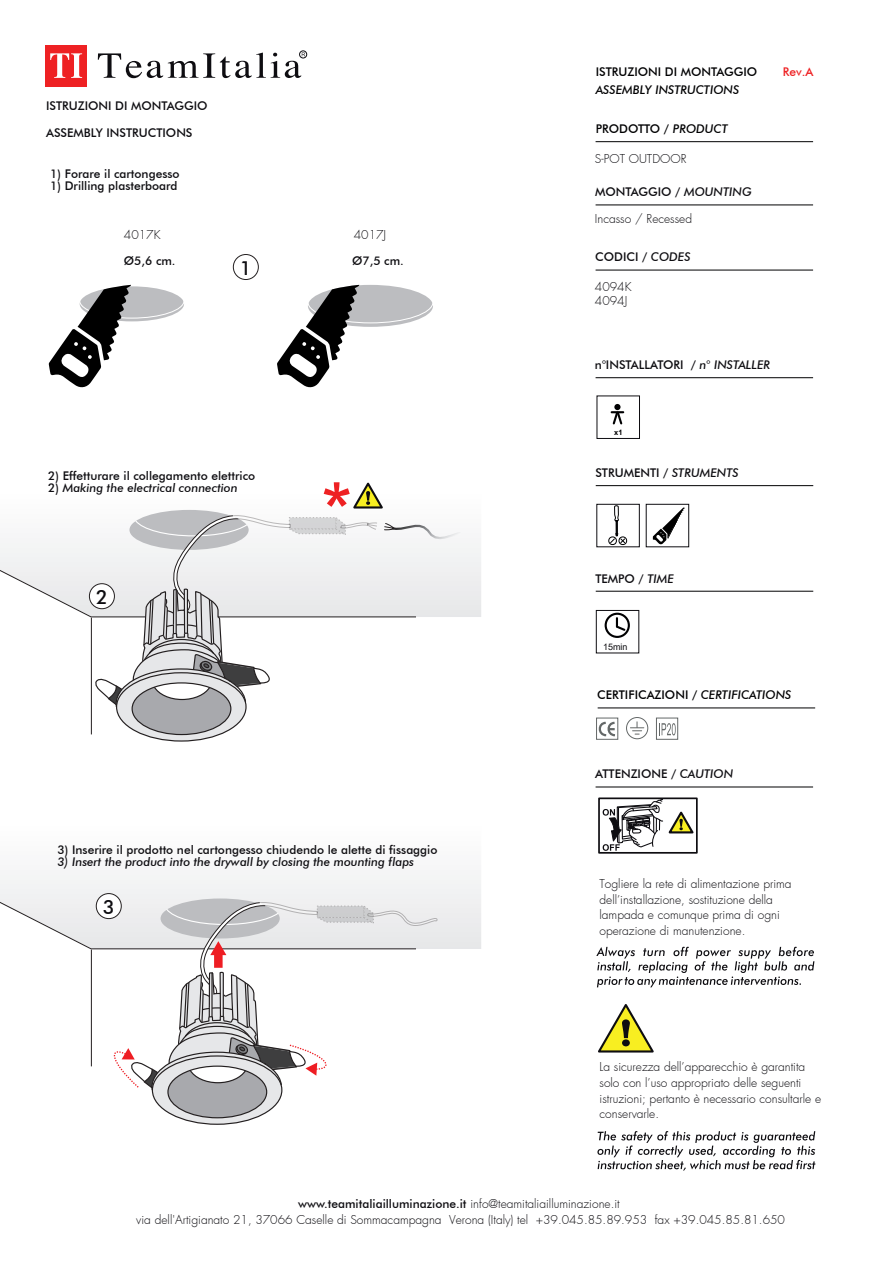
<style>
.page{position:relative;width:893px;height:1263px;background:#fff}
.page>*{position:absolute;margin:0;border:0;box-sizing:border-box;transform-origin:0 0}
.t1{font:500 19.5px "Futura BT";color:#0e0d11}
.t2{font:300 12px/15.8px "Futura";color:#0e0d11}
.t3{font:500 12px "Futura BT";color:#0e0d11}
.t4{font:italic 500 12px "Futura BT";color:#0e0d11}
.t5{font:500 12px "Futura BT";color:#000002}
.t6{font:italic 500 12px "Futura BT";color:#000002}
.t7{font:500 12px "Futura BT";color:#ee2123}
.t8{font:9px "Arial";color:#0e0d11}
.t9{font:700 7.5px "Arial";color:#000002}
.s1{font-style:italic}
.s2{font-style:normal}
.s3{font-family:"Futura BT";font-weight:500}
</style>
<div class="page">
<div style="left:416px;top:875px;width:65px;height:74px;background:#efeff0"></div>
<svg style="left:0;top:875px;width:416px;height:74px"></svg>
<hr style="left:91px;top:949px;width:1px;height:117px;background:#231f20">
<svg style="left:464px;top:543px;width:17px;height:74px"></svg>
<svg style="left:0;top:543px;width:94px;height:74px"></svg>
<svg style="left:161px;top:898px;width:119px;height:40px"></svg>
<hr style="left:596px;top:141px;width:217px;height:1px;background:#000002">
<hr style="left:596px;top:270px;width:217px;height:1px;background:#000002">
<hr style="left:596px;top:591px;width:217px;height:1px;background:#000002">
<hr style="left:596px;top:205px;width:217px;height:1px;background:#000002">
<hr style="left:596px;top:787px;width:217px;height:1px;background:#000002">
<hr style="left:596px;top:377px;width:217px;height:1px;background:#000002">
<div style="left:597px;top:395px;width:43px;height:44px;border:1px solid #0e0d11"></div>
<hr style="left:598px;top:708px;width:217px;height:1px;background:#000002">
<svg style="left:611px;top:404px;width:13px;height:21px"></svg>
<svg style="left:603px;top:800px;width:91px;height:51px"></svg>
<div style="left:598px;top:797px;width:100px;height:57px;border:2px solid #0e0d11"></div>
<svg style="left:598px;top:1004px;width:56px;height:49px"></svg>
<hr style="left:596px;top:485px;width:217px;height:1px;background:#000002">
<div style="left:596px;top:504px;width:44px;height:43px;border:1px solid #0e0d11"></div>
<div style="left:596px;top:610px;width:43px;height:43px;border:1px solid #0e0d11"></div>
<svg style="left:606px;top:614px;width:23px;height:23px"></svg>
<div style="left:605px;top:613px;width:25px;height:25px;border:2px solid #000002;border-radius:50%"></div>
<svg style="left:615px;top:618px;width:12px;height:15px"></svg>
<svg style="left:608px;top:505px;width:19px;height:40px"></svg>
<svg style="left:659px;top:723px;width:17px;height:12px"></svg>
<div style="left:656px;top:718px;width:22px;height:22px;border:1px solid #646868"></div>
<svg style="left:598px;top:721px;width:17px;height:16px"></svg>
<div style="left:596px;top:718px;width:22px;height:22px;border:1px solid #646868"></div>
<div style="left:626px;top:717px;width:22px;height:22px;border:1px solid #646868;border-radius:50%"></div>
<svg style="left:630px;top:722px;width:14px;height:13px"></svg>
<svg style="left:596px;top:947px;width:218px;height:40px"></svg>
<svg style="left:597px;top:1131px;width:218px;height:40px"></svg>
<div style="left:45px;top:45px;width:42px;height:42px;background:#ee2123"></div>
<svg style="left:50px;top:53px;width:32px;height:25px"></svg>
<svg style="left:98px;top:52px;width:207px;height:26px"></svg>
<div style="left:299px;top:51px;width:8px;height:7px;border:1px solid #0e0d11;border-radius:50%"></div>
<svg style="left:89px;top:584px;width:25px;height:25px"></svg>
<div style="left:89px;top:583px;width:26px;height:26px;border:1px solid #231f20;border-radius:50%"></div>
<div style="left:233px;top:254px;width:26px;height:26px;border:1px solid #231f20;border-radius:50%"></div>
<hr style="left:91px;top:618px;width:1px;height:116px;background:#231f20">
<div style="left:96px;top:893px;width:25px;height:25px;background:#fff;border-radius:50%"></div>
<div style="left:96px;top:893px;width:25px;height:26px;border:1px solid #231f20;border-radius:50%"></div>
<svg style="left:49px;top:285px;width:135px;height:103px"></svg>
<svg style="left:277px;top:285px;width:156px;height:103px"></svg>
<div style="left:646px;top:504px;width:43px;height:43px;border:1px solid #0e0d11"></div>
<svg style="left:653px;top:507px;width:32px;height:38px"></svg>
<svg style="left:94px;top:482px;width:370px;height:260px"></svg>
<svg style="left:109px;top:902px;width:328px;height:223px"></svg>
<p class="t5" style="left:596px;top:65px;width:163px">ISTRUZIONI DI MONTAGGIO</p>
<p class="t7" style="left:783px;top:65px;width:32px">Rev.A</p>
<p class="t6" style="left:596px;top:83px;width:145px">ASSEMBLY INSTRUCTIONS</p>
<p class="t3" style="left:46px;top:99px;width:163px">ISTRUZIONI DI MONTAGGIO</p>
<p class="t3" style="left:46px;top:126px;width:148px">ASSEMBLY INSTRUCTIONS</p>
<p class="t5" style="left:596px;top:121px;width:133px">PRODOTTO / <span class="s1">PRODUCT</span></p>
<p class="t3" style="left:50px;top:167px;width:131px">1) Forare il cartongesso</p>
<p class="t3" style="left:50px;top:179px;width:129px">1) Drilling plasterboard</p>
<p class="t2" style="left:124px;top:227px;width:38px">4017K</p>
<p class="t3" style="left:124px;top:253px;width:53px">Ø5,6 cm.</p>
<h1 class="t1" style="left:240px;top:256px;width:13px">1</h1>
<p class="t3" style="left:48px;top:469px;width:209px">2) Effetturare il collegamento elettrico</p>
<p class="t4" style="left:48px;top:481px;width:191px"><span class="s2">2)</span> Making the electrical connection</p>
<h1 class="t1" style="left:96px;top:585px;width:13px">2</h1>
<p class="t2" style="left:354px;top:227px;width:34px">4017J</p>
<p class="t3" style="left:352px;top:253px;width:53px">Ø7,5 cm.</p>
<p class="t3" style="left:58px;top:843px;width:381px">3) Inserire il prodotto nel cartongesso chiudendo le alette di fissaggio</p>
<p class="t4" style="left:58px;top:855px;width:358px">3) Insert the product into the drywall by closing the mounting flaps</p>
<h1 class="t1" style="left:103px;top:895px;width:13px">3</h1>
<p class="t2" style="left:595px;top:151px;width:93px">S-POT OUTDOOR</p>
<p class="t3" style="left:595px;top:185px;width:158px">MONTAGGIO / <span class="s1">MOUNTING</span></p>
<p class="t2" style="left:595px;top:211px;width:99px">Incasso / Recessed</p>
<p class="t3" style="left:595px;top:250px;width:97px">CODICI / <span class="s1">CODES</span></p>
<p class="t2" style="left:595px;top:279px;width:38px">4094K</p>
<p class="t2" style="left:595px;top:293px;width:34px">4094J</p>
<p class="t3" style="left:595px;top:357px;width:177px">n°INSTALLATORI / <span class="s1">n° INSTALLER</span></p>
<p class="t9" style="left:614px;top:427px;width:10px">x1</p>
<p class="t3" style="left:595px;top:465px;width:145px">STRUMENTI / <span class="s1">STRUMENTS</span></p>
<p class="t3" style="left:595px;top:571px;width:80px">TEMPO / <span class="s1">TIME</span></p>
<p class="t8" style="left:603px;top:641px;width:26px">15min</p>
<p class="t5" style="left:597px;top:687px;width:196px">CERTIFICAZIONI / <span class="s1">CERTIFICATIONS</span></p>
<p class="t3" style="left:595px;top:767px;width:140px">ATTENZIONE / <span class="s1">CAUTION</span></p>
<p class="t2" style="left:599px;top:876px;width:194px">Togliere la rete di alimentazione prima dell’installazione, sostituzione della lampada e comunque prima di ogni operazione di manutenzione.</p>
<p class="t2" style="left:599px;top:1059px;width:223px">La sicurezza dell’apparecchio è garantita solo con l’uso appropriato delle seguenti istruzioni; pertanto è necessario consultarle e conservarle.</p>
<p class="t2" style="left:136px;top:1196px;width:650px;text-align:center"><span class="s3">www.teamitaliailluminazione.it</span> info@teamitaliailluminazione.it<br>via dell'Artigianato 21, 37066 Caselle di Sommacampagna Verona (Italy) tel +39.045.85.89.953 fax +39.045.85.81.650</p>
</div>
